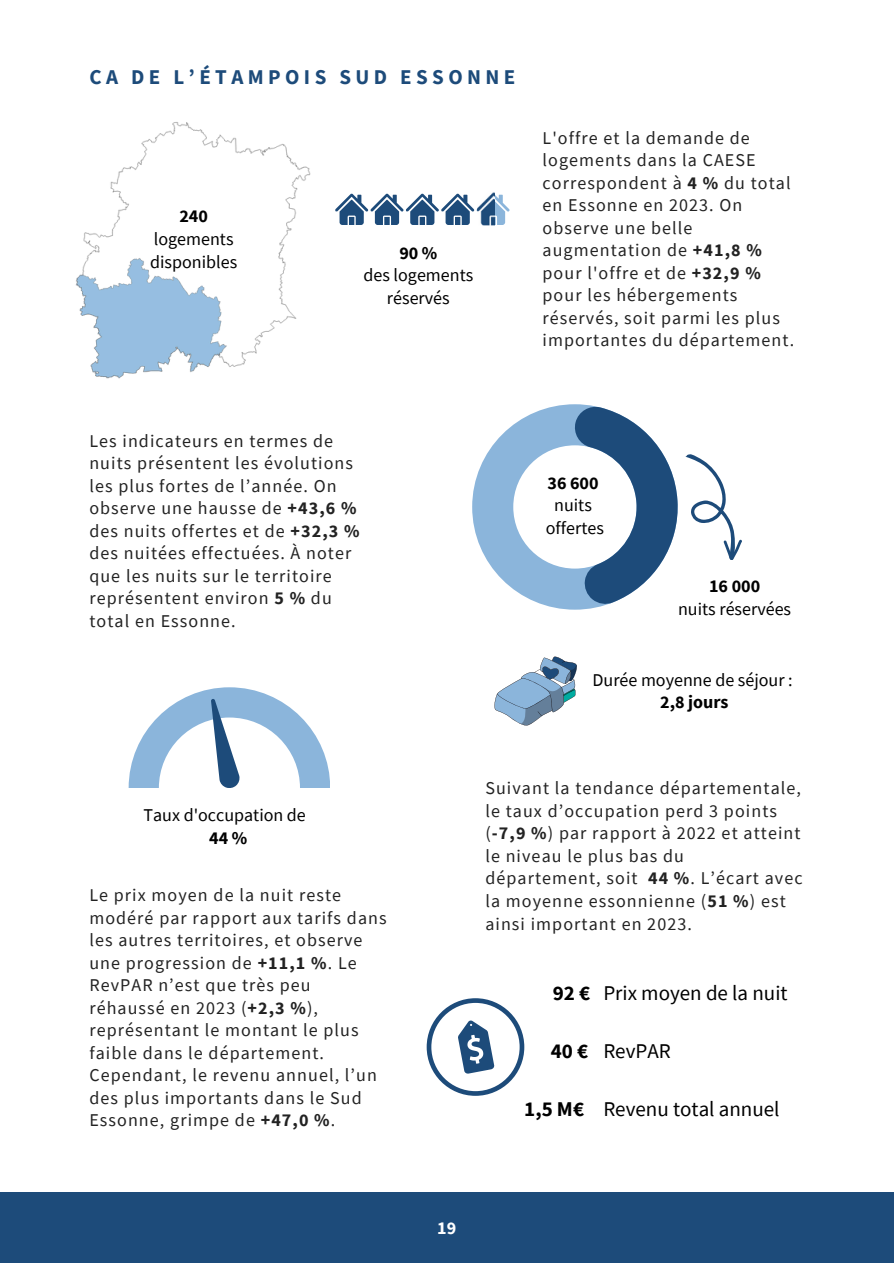
<style>
.page{position:relative;width:894px;height:1264px;background:#fff}
.page>*{position:absolute;margin:0;border:0;box-sizing:border-box;transform-origin:0 0}
.t1{font:21px "Source Sans Pro";color:#000}
.t2{font:700 21px "Source Sans Pro";letter-spacing:.21em;color:#1d4b7a}
.t3{font:700 21px "Source Sans Pro";color:#000}
.t4{font:18px/22.5px "Source Sans Pro";letter-spacing:.06em;color:#222}
.t5{font:18px "Source Sans Pro";color:#000}
.t6{font:700 18px "Source Sans Pro";color:#000}
.t7{font:700 18px "Source Sans Pro";color:#fff}
.s1{font-weight:700}
</style>
<div class="page">
<svg style="left:472px;top:404px;width:205px;height:205px"></svg>
<svg style="left:129px;top:687px;width:201px;height:101px"></svg>
<svg style="left:426px;top:998px;width:98px;height:97px"></svg>
<svg style="left:424px;top:194px;width:85px;height:31px"></svg>
<svg style="left:685px;top:454px;width:57px;height:106px"></svg>
<div style="left:0;top:1192px;width:893px;height:71px;background:#1d4b7a"></div>
<img style="left:76px;top:122px;width:348px;height:257px">
<svg style="left:494px;top:656px;width:83px;height:69px"></svg>
<img style="left:477px;top:192px;width:17px;height:33px">
<p class="t2" style="left:89px;top:64px;width:427px">CA DE L’ÉTAMPOIS SUD ESSONNE</p>
<p class="t6" style="left:179px;top:205px;width:30px">240</p>
<p class="t5" style="left:154px;top:227px;width:81px">logements</p>
<p class="t5" style="left:150px;top:250px;width:88px">disponibles</p>
<p class="t6" style="left:399px;top:241px;width:40px">90%</p>
<p class="t5" style="left:363px;top:263px;width:111px">des logements</p>
<p class="t5" style="left:387px;top:286px;width:64px">réservés</p>
<p class="t4" style="left:542px;top:126px;width:253px">L'offre et la demande de logements dans la CAESE correspondent à <span class="s1">4 %</span> du total en Essonne en 2023. On observe une belle augmentation de <span class="s1">+41,8 % </span>pour l'offre et de <span class="s1">+32,9 % </span>pour les hébergements réservés, soit parmi les plus importantes du département.</p>
<p class="t4" style="left:89px;top:429px;width:272px">Les indicateurs en termes de nuits présentent les évolutions les plus fortes de l’année. On observe une hausse de <span class="s1">+43,6 % </span>des nuits offertes et de <span class="s1">+32,3 % </span>des nuitées effectuées. À noter que les nuits sur le territoire représentent environ <span class="s1">5 %</span> du total en Essonne.</p>
<p class="t6" style="left:547px;top:471px;width:53px">36 600</p>
<p class="t5" style="left:554px;top:493px;width:39px">nuits</p>
<p class="t5" style="left:545px;top:516px;width:59px">offertes</p>
<p class="t6" style="left:708px;top:574px;width:53px">16 000</p>
<p class="t5" style="left:678px;top:597px;width:114px">nuits réservées</p>
<h2 class="t5" style="left:592px;top:668px;width:202px">Durée moyenne de séjour :</h2>
<h1 class="t6" style="left:660px;top:690px;width:70px">2,8 jours</h1>
<p class="t5" style="left:143px;top:803px;width:164px">Taux d'occupation de</p>
<p class="t6" style="left:209px;top:826px;width:40px">44%</p>
<h2 class="t4" style="left:89px;top:883px;width:299px">Le prix moyen de la nuit reste modéré par rapport aux tarifs dans les autres territoires, et observe une progression de <span class="s1">+11,1 %</span>. Le<br>RevPAR n’est que très peu réhaussé en 2023 (<span class="s1">+2,3 %</span>), représentant le montant le plus faible dans le département.<br>Cependant, le revenu annuel, l’un des plus importants dans le Sud<br>Essonne, grimpe de <span class="s1">+47,0 %</span>.</h2>
<p class="t4" style="left:485px;top:776px;width:319px">Suivant la tendance départementale, le taux d’occupation perd 3 points (<span class="s1">-7,9 %</span>) par rapport à 2022 et atteint le niveau le plus bas du département, soit <span class="s1">44 %</span>. L’écart avec la moyenne essonnienne (<span class="s1">51 %</span>) est ainsi important en 2023.</p>
<p class="t3" style="left:552px;top:979px;width:39px">92€</p>
<p class="t3" style="left:550px;top:1037px;width:39px">40€</p>
<h1 class="t1" style="left:603px;top:979px;width:186px">Prix moyen de la nuit</h1>
<p class="t1" style="left:603px;top:1037px;width:69px">RevPAR</p>
<p class="t3" style="left:524px;top:1095px;width:61px">1,5 M€</p>
<p class="t1" style="left:603px;top:1095px;width:178px">Revenu total annuel</p>
<p class="t7" style="left:437px;top:1216px;width:21px">19</p>
</div>
